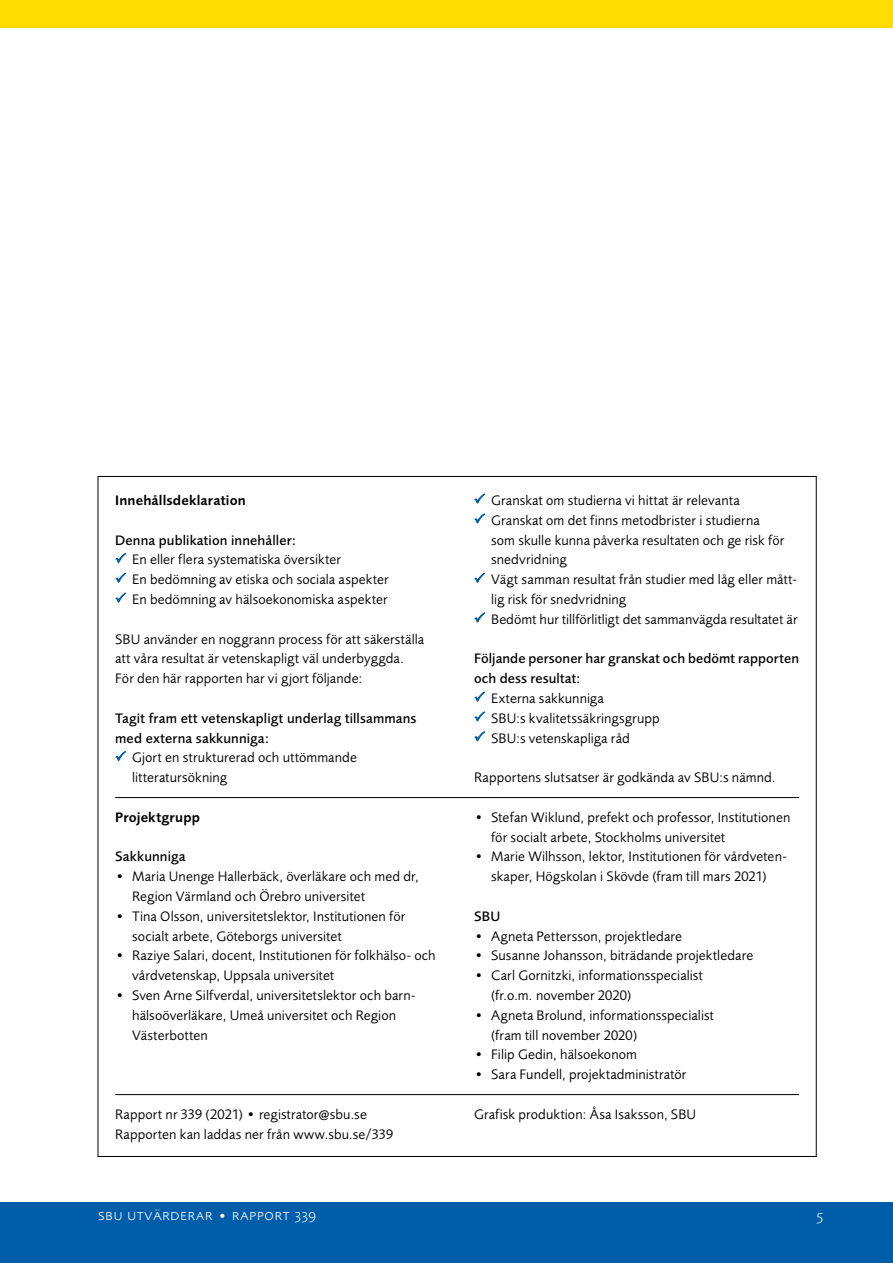
<style>
.page{position:relative;width:893px;height:1263px;background:#fff}
.page>*{position:absolute;margin:0;border:0;box-sizing:border-box;transform-origin:0 0}
.t1{font:300 15.45px "Foundry Sans Expert";letter-spacing:.03em;color:#fff}
.Faktaruta_text{font:14.25px/19.8px "Foundry Sans";letter-spacing:.01em;color:#000}
.Innehållsdeklaration{font:500 14.25px/19.8px "Foundry Sans";letter-spacing:.01em;color:#000}
.t2{font:600 14.25px "Foundry Sans";letter-spacing:.01em;color:#000}
.s1{color:#005da9}
</style>
<div class="page">
<div style="left:0;top:0;width:893px;height:28px;background:#fd0"></div>
<div style="left:0;top:1202px;width:893px;height:61px;background:#005da9"></div>
<hr style="left:115px;top:797px;width:684px;height:1px;background:#000">
<hr style="left:115px;top:1094px;width:684px;height:1px;background:#000">
<h3 class="t2" style="left:115px;top:492px;width:132px">Innehållsdeklaration</h3>
<p class="Innehållsdeklaration" style="left:115px;top:530px;width:182px">Denna publikation innehåller:</p>
<p class="Faktaruta_text" style="left:115px;top:550px;width:228px"><span class="s1">✓</span> En eller flera systematiska översikter</p>
<p class="Faktaruta_text" style="left:115px;top:569px;width:275px"><span class="s1">✓</span> En bedömning av etiska och sociala aspekter</p>
<p class="Faktaruta_text" style="left:115px;top:589px;width:274px"><span class="s1">✓</span> En bedömning av hälsoekonomiska aspekter</p>
<p class="Faktaruta_text" style="left:115px;top:629px;width:311px">SBU använder en noggrann process för att säkerställa att våra resultat är vetenskapligt väl underbyggda.<br>För den här rapporten har vi gjort följande:</p>
<p class="Innehållsdeklaration" style="left:115px;top:708px;width:303px">Tagit fram ett vetenskapligt underlag tillsammans med externa sakkunniga:</p>
<p class="Faktaruta_text" style="left:132px;top:748px;width:226px;text-indent:-17px"><span class="s1">✓</span> Gjort en strukturerad och uttömmande litteratursökning</p>
<h3 class="t2" style="left:115px;top:809px;width:86px">Projektgrupp</h3>
<h4 class="Innehållsdeklaration" style="left:115px;top:847px;width:72px">Sakkunniga</h4>
<p class="Faktaruta_text" style="left:132px;top:866px;width:288px;text-indent:-17px">• Maria Unenge Hallerbäck, överläkare och med dr,<br>Region Värmland och Örebro universitet</p>
<p class="Faktaruta_text" style="left:132px;top:906px;width:275px;text-indent:-17px">• Tina Olsson, universitetslektor, Institutionen för socialt arbete, Göteborgs universitet</p>
<p class="Faktaruta_text" style="left:132px;top:946px;width:305px;text-indent:-17px">• Raziye Salari, docent, Institutionen för folkhälso- och vårdvetenskap, Uppsala universitet</p>
<p class="Faktaruta_text" style="left:132px;top:985px;width:285px;text-indent:-17px">• Sven Arne Silfverdal, universitetslektor och barn&shy;hälsoöverläkare, Umeå universitet och Region<br>Västerbotten</p>
<p class="Faktaruta_text" style="left:474px;top:490px;width:267px"><span class="s1">✓</span> Granskat om studierna vi hittat är relevanta</p>
<p class="Faktaruta_text" style="left:491px;top:510px;width:295px;text-indent:-17px"><span class="s1">✓</span> Granskat om det finns metodbrister i studierna som skulle kunna påverka resultaten och ge risk för snedvridning</p>
<p class="Faktaruta_text" style="left:491px;top:569px;width:307px;text-indent:-17px"><span class="s1">✓</span> Vägt samman resultat från studier med låg eller mått&shy;lig risk för snedvridning</p>
<p class="Faktaruta_text" style="left:474px;top:609px;width:325px"><span class="s1">✓</span> Bedömt hur tillförlitligt det sammanvägda resultatet är</p>
<p class="Innehållsdeklaration" style="left:474px;top:649px;width:326px">Följande personer har granskat och bedömt rapporten och dess resultat:</p>
<p class="Faktaruta_text" style="left:474px;top:688px;width:131px"><span class="s1">✓</span> Externa sakkunniga</p>
<p class="Faktaruta_text" style="left:474px;top:708px;width:187px"><span class="s1">✓</span> SBU:s kvalitetssäkringsgrupp</p>
<p class="Faktaruta_text" style="left:474px;top:728px;width:157px"><span class="s1">✓</span> SBU:s vetenskapliga råd</p>
<p class="Faktaruta_text" style="left:474px;top:767px;width:303px">Rapportens slutsatser är godkända av SBU:s nämnd.</p>
<p class="Faktaruta_text" style="left:491px;top:807px;width:301px;text-indent:-17px">• Stefan Wiklund, prefekt och professor, Institutionen för socialt arbete, Stockholms universitet</p>
<p class="Faktaruta_text" style="left:474px;top:847px;width:314px;text-align:center">• Marie Wilhsson, lektor, Institutionen för vårdveten&shy;skaper, Högskolan i Skövde (fram till mars 2021)</p>
<h4 class="Innehållsdeklaration" style="left:474px;top:906px;width:28px">SBU</h4>
<p class="Faktaruta_text" style="left:474px;top:926px;width:209px">• Agneta Pettersson, projektledare</p>
<p class="Faktaruta_text" style="left:474px;top:946px;width:281px">• Susanne Johansson, biträdande projektledare</p>
<p class="Faktaruta_text" style="left:491px;top:965px;width:213px;text-indent:-17px">• Carl Gornitzki, informationsspecialist (fr.o.m. november 2020)</p>
<p class="Faktaruta_text" style="left:491px;top:1005px;width:224px;text-indent:-17px">• Agneta Brolund, informationsspecialist (fram till november 2020)</p>
<p class="Faktaruta_text" style="left:474px;top:1045px;width:164px">• Filip Gedin, hälsoekonom</p>
<p class="Faktaruta_text" style="left:474px;top:1064px;width:214px">• Sara Fundell, projektadministratör</p>
<p class="Faktaruta_text" style="left:115px;top:1104px;width:280px">Rapport nr 339 (2021) • registrator@sbu.se<br>Rapporten kan laddas ner från www.sbu.se/339</p>
<p class="Faktaruta_text" style="left:474px;top:1104px;width:224px">Grafisk produktion: Åsa Isaksson, SBU</p>
<p class="t1" style="left:98px;top:1206px;width:220px">sbu utvärderar • rapport 339</p>
<p class="t1" style="left:816px;top:1206px;width:8px">5</p>
</div>
